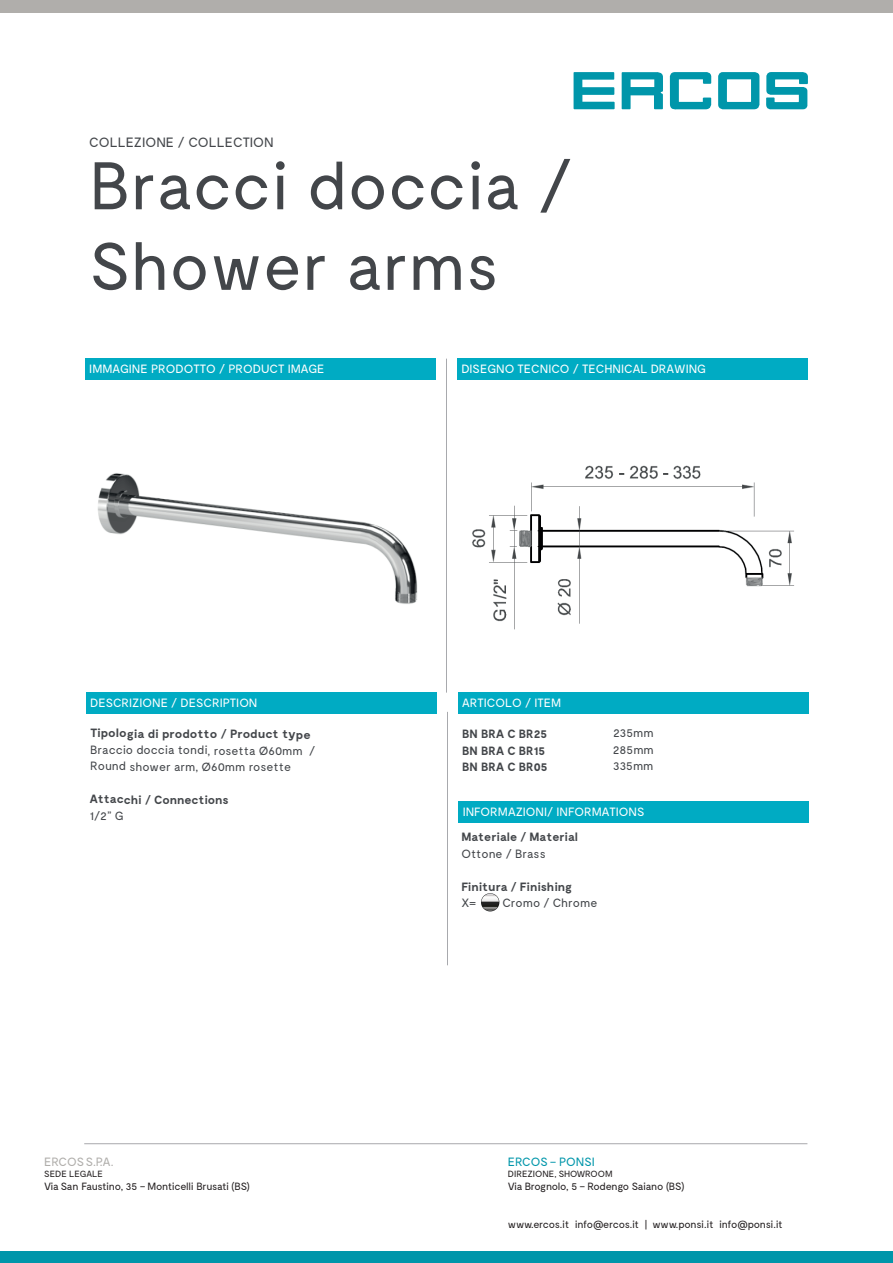
<style>
.page{position:relative;width:893px;height:1263px;background:#fff}
.page>*{position:absolute;margin:0;border:0;box-sizing:border-box;transform-origin:0 0}
.t1{font:67.2px/80.6px "Moderat";color:#43464a}
.t2{font:13.5px "Moderat";color:#43464a}
.t3{font:12px "Moderat";color:#fff}
.t4{font:700 12px/16.5px "Moderat";color:#43464a}
.t5{font:12px/16.5px "Moderat";letter-spacing:-.005em;color:#43464a}
.t6{font:12px "Moderat";letter-spacing:-.005em;color:#b0aeab}
.t7{font:12px "Moderat";letter-spacing:-.005em;color:#0096aa}
.t8{font:10.5px "Moderat";letter-spacing:-.025em;color:#231f20}
.t9{font:9px "Moderat";color:#231f20}
</style>
<div class="page">
<div style="left:0;top:0;width:893px;height:12px;background:#b0aeab"></div>
<div style="left:0;top:1251px;width:893px;height:12px;background:#0096aa"></div>
<div style="left:86px;top:693px;width:351px;height:21px;background:#00abc3"></div>
<div style="left:458px;top:693px;width:351px;height:21px;background:#00abc3"></div>
<div style="left:85px;top:359px;width:351px;height:21px;background:#00abc3"></div>
<div style="left:457px;top:359px;width:351px;height:21px;background:#00abc3"></div>
<hr style="left:446px;top:359px;width:1px;height:334px;background:#a8a9ad">
<hr style="left:84px;top:1143px;width:723px;height:1px;background:#a8a9ad">
<hr style="left:447px;top:712px;width:1px;height:253px;background:#a8a9ad">
<img style="left:481px;top:893px;width:19px;height:19px">
<img style="left:472px;top:465px;width:322px;height:165px">
<img style="left:97px;top:473px;width:321px;height:131px">
<svg style="left:574px;top:72px;width:41px;height:37px"></svg>
<svg style="left:670px;top:72px;width:41px;height:38px"></svg>
<svg style="left:766px;top:72px;width:42px;height:38px"></svg>
<svg style="left:622px;top:72px;width:41px;height:37px"></svg>
<svg style="left:718px;top:72px;width:42px;height:37px"></svg>
<div style="left:458px;top:802px;width:351px;height:21px;background:#00abc3"></div>
<p class="t2" style="left:89px;top:135px;width:186px">COLLEZIONE / COLLECTION</p>
<h1 class="t1" style="left:89px;top:148px;width:485px">Bracci doccia /<br>Shower arms</h1>
<p class="t3" style="left:89px;top:362px;width:237px">IMMAGINE PRODOTTO / PRODUCT IMAGE</p>
<p class="t3" style="left:461px;top:362px;width:246px">DISEGNO TECNICO / TECHNICAL DRAWING</p>
<p class="t3" style="left:90px;top:696px;width:169px">DESCRIZIONE / DESCRIPTION</p>
<p class="t3" style="left:462px;top:696px;width:101px">ARTICOLO / ITEM</p>
<p class="t4" style="left:462px;top:726px;width:87px">BN BRA C BR25<br>BN BRA C BR15<br>BN BRA C BR05</p>
<p class="t4" style="left:90px;top:726px;width:222px">Tipologia di prodotto / Product type</p>
<p class="t5" style="left:90px;top:742px;width:227px">Braccio doccia tondi, rosetta Ø60mm /<br>Round shower arm, Ø60mm rosette</p>
<p class="t4" style="left:90px;top:792px;width:140px">Attacchi / Connections</p>
<p class="t5" style="left:90px;top:808px;width:35px">1/2” G</p>
<p class="t5" style="left:613px;top:725px;width:43px;text-align:justify">235mm 285mm 335mm</p>
<p class="t3" style="left:463px;top:805px;width:183px">INFORMAZIONI/ INFORMATIONS</p>
<p class="t4" style="left:461px;top:829px;width:118px">Materiale / Material</p>
<p class="t5" style="left:461px;top:846px;width:86px">Ottone / Brass</p>
<p class="t4" style="left:461px;top:879px;width:112px">Finitura / Finishing</p>
<p class="t5" style="left:461px;top:895px;width:17px">X=</p>
<p class="t5" style="left:502px;top:895px;width:96px">Cromo / Chrome</p>
<p class="t6" style="left:44px;top:1155px;width:71px">ERCOS S.P.A.</p>
<p class="t9" style="left:44px;top:1169px;width:60px">SEDE LEGALE</p>
<p class="t8" style="left:44px;top:1180px;width:207px">Via San Faustino, 35 – Monticelli Brusati (BS)</p>
<p class="t7" style="left:508px;top:1155px;width:88px">ERCOS – PONSI</p>
<p class="t9" style="left:508px;top:1169px;width:106px">DIREZIONE, SHOWROOM</p>
<p class="t8" style="left:508px;top:1180px;width:178px">Via Brognolo, 5 – Rodengo Saiano (BS)</p>
<p class="t8" style="left:508px;top:1218px;width:276px">www.ercos.it info@ercos.it | www.ponsi.it info@ponsi.it</p>
</div>
